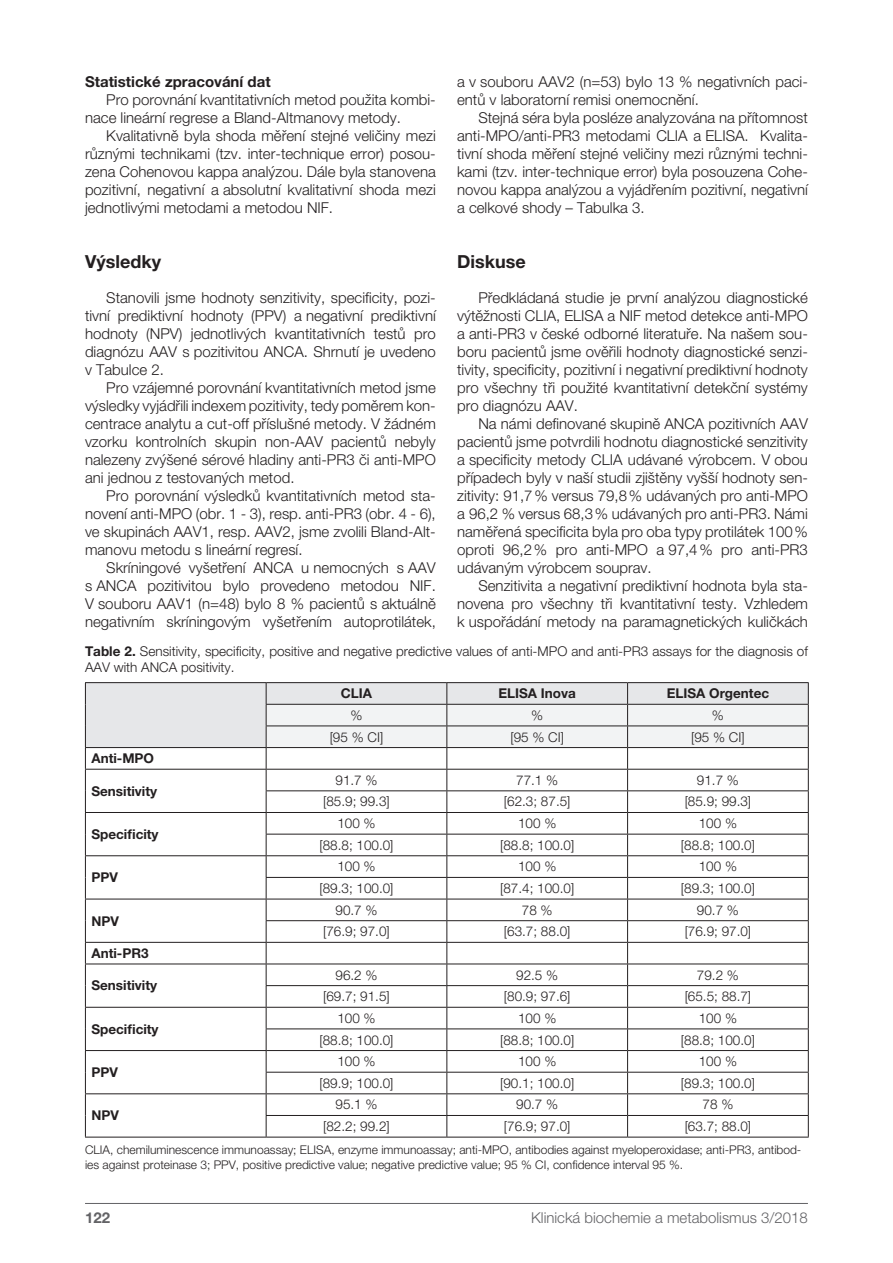
<style>
.page{position:relative;width:893px;height:1263px;background:#fff}
.page>*{position:absolute;margin:0;border:0;box-sizing:border-box;transform-origin:0 0}
.t1{font:700 18px "Helvetica Neue CE";color:#231f20}
.t2{font:300 15px/18px "Helvetica Neue CE";color:#231f20;text-align:justify}
.t3{font:300 15px "Helvetica Neue CE";color:#636366}
.t4{font:700 15px "Helvetica Neue CE";color:#231f20}
.t5{font:700 15px "Helvetica Neue CE";color:#636366}
.t6{font:300 13.5px/16.2px "Helvetica Neue CE";color:#231f20}
.t7{font:700 13.5px "Helvetica Neue CE";color:#231f20}
.t8{font:300 12px/14.4px "Helvetica Neue CE";color:#231f20}
.s1{font-weight:700}
</style>
<div class="page">
<hr style="left:85px;top:1203px;width:723px;height:1px;background:#636366">
<div style="left:86px;top:683px;width:180px;height:64px;background:#e6e7e9"></div>
<hr style="left:85px;top:682px;width:181px;height:1px;background:#231f20">
<hr style="left:266px;top:682px;width:181px;height:1px;background:#231f20">
<hr style="left:447px;top:682px;width:181px;height:1px;background:#231f20">
<hr style="left:628px;top:682px;width:181px;height:1px;background:#231f20">
<hr style="left:85px;top:747px;width:181px;height:1px;background:#231f20">
<hr style="left:85px;top:769px;width:181px;height:1px;background:#231f20">
<hr style="left:85px;top:812px;width:181px;height:1px;background:#231f20">
<hr style="left:85px;top:855px;width:181px;height:1px;background:#231f20">
<hr style="left:85px;top:899px;width:181px;height:1px;background:#231f20">
<hr style="left:85px;top:942px;width:181px;height:1px;background:#231f20">
<hr style="left:85px;top:963px;width:181px;height:1px;background:#231f20">
<hr style="left:85px;top:1007px;width:181px;height:1px;background:#231f20">
<hr style="left:85px;top:1050px;width:181px;height:1px;background:#231f20">
<hr style="left:85px;top:1093px;width:181px;height:1px;background:#231f20">
<svg style="left:85px;top:683px;width:1px;height:454px"></svg>
<svg style="left:266px;top:683px;width:543px;height:454px"></svg>
<hr style="left:85px;top:1137px;width:181px;height:1px;background:#231f20">
<hr style="left:266px;top:1137px;width:181px;height:1px;background:#231f20">
<hr style="left:447px;top:1137px;width:181px;height:1px;background:#231f20">
<hr style="left:628px;top:1137px;width:181px;height:1px;background:#231f20">
<p class="t4" style="left:85px;top:73px;width:187px">Statistické zpracování dat</p>
<p class="t2" style="left:85px;top:91px;width:352px;text-indent:21px">Pro porovnání kvantitativních metod použita kombi&shy;nace lineární regrese a Bland-Altmanovy metody.</p>
<p class="t2" style="left:85px;top:127px;width:352px;text-indent:21px">Kvalitativně byla shoda měření stejné veličiny mezi různými technikami (tzv. inter-technique error) posou&shy;zena Cohenovou kappa analýzou. Dále byla stanovena pozitivní, negativní a absolutní kvalitativní shoda mezi jednotlivými metodami a metodou NIF.</p>
<p class="t1" style="left:85px;top:251px;width:77px">Výsledky</p>
<p class="t2" style="left:85px;top:288px;width:352px;text-indent:21px">Stanovili jsme hodnoty senzitivity, specificity, pozi&shy;tivní prediktivní hodnoty (PPV) a negativní prediktivní hodnoty (NPV) jednotlivých kvantitativních testů pro diagnózu AAV s pozitivitou ANCA. Shrnutí je uvedeno v Tabulce 2.</p>
<p class="t2" style="left:85px;top:378px;width:352px;text-indent:21px">Pro vzájemné porovnání kvantitativních metod jsme výsledky vyjádřili indexem pozitivity, tedy poměrem kon&shy;centrace analytu a cut-off příslušné metody. V žádném vzorku kontrolních skupin non-AAV pacientů nebyly nalezeny zvýšené sérové hladiny anti-PR3 či anti-MPO ani jednou z testovaných metod.</p>
<p class="t2" style="left:85px;top:486px;width:352px;text-indent:21px">Pro porovnání výsledků kvantitativních metod sta&shy;novení anti-MPO (obr. 1 - 3), resp. anti-PR3 (obr. 4 - 6), ve skupinách AAV1, resp. AAV2, jsme zvolili Bland-Alt&shy;manovu metodu s lineární regresí.</p>
<p class="t2" style="left:85px;top:558px;width:352px;text-indent:21px">Skríningové vyšetření ANCA u nemocných s AAV s ANCA pozitivitou bylo provedeno metodou NIF.<br>V souboru AAV1 (n=48) bylo 8 % pacientů s aktuálně negativním skríningovým vyšetřením autoprotilátek,</p>
<p class="t2" style="left:457px;top:73px;width:352px">a v souboru AAV2 (n=53) bylo 13 % negativních paci&shy;entů v laboratorní remisi onemocnění.</p>
<p class="t2" style="left:457px;top:109px;width:352px;text-indent:21px">Stejná séra byla posléze analyzována na přítomnost anti-MPO/anti-PR3 metodami CLIA a ELISA. Kvalita&shy;tivní shoda měření stejné veličiny mezi různými techni&shy;kami (tzv. inter-technique error) byla posouzena Cohe&shy;novou kappa analýzou a vyjádřením pozitivní, negativní a celkové shody – Tabulka 3.</p>
<p class="t1" style="left:457px;top:251px;width:70px">Diskuse</p>
<p class="t2" style="left:457px;top:288px;width:352px;text-indent:21px">Předkládaná studie je první analýzou diagnostické výtěžnosti CLIA, ELISA a NIF metod detekce anti-MPO a anti-PR3 v české odborné literatuře. Na našem sou&shy;boru pacientů jsme ověřili hodnoty diagnostické senzi&shy;tivity, specificity, pozitivní i negativní prediktivní hodnoty pro všechny tři použité kvantitativní detekční systémy pro diagnózu AAV.</p>
<p class="t2" style="left:457px;top:414px;width:352px;text-indent:21px">Na námi definované skupině ANCA pozitivních AAV pacientů jsme potvrdili hodnotu diagnostické senzitivity a specificity metody CLIA udávané výrobcem. V obou případech byly v naší studii zjištěny vyšší hodnoty sen&shy;zitivity: 91,7% versus 79,8% udávaných pro anti-MPO a 96,2 % versus 68,3% udávaných pro anti-PR3. Námi naměřená specificita byla pro oba typy protilátek 100% oproti 96,2% pro anti-MPO a 97,4% pro anti-PR3 udávaným výrobcem souprav.</p>
<p class="t2" style="left:457px;top:576px;width:352px;text-indent:21px">Senzitivita a negativní prediktivní hodnota byla sta&shy;novena pro všechny tři kvantitativní testy. Vzhledem k uspořádání metody na paramagnetických kuličkách</p>
<p class="t6" style="left:85px;top:643px;width:724px"><span class="s1">Table 2.</span> Sensitivity, specificity, positive and negative predictive values of anti-MPO and anti-PR3 assays for the diagnosis of<br>AAV with ANCA positivity.</p>
<p class="t7" style="left:341px;top:686px;width:33px">CLIA</p>
<p class="t7" style="left:498px;top:686px;width:79px">ELISA Inova</p>
<p class="t7" style="left:667px;top:686px;width:104px">ELISA Orgentec</p>
<p class="t6" style="left:350px;top:707px;width:14px">%</p>
<p class="t6" style="left:531px;top:707px;width:14px">%</p>
<p class="t6" style="left:712px;top:707px;width:14px">%</p>
<p class="t6" style="left:330px;top:729px;width:55px">[95 % CI]</p>
<p class="t6" style="left:510px;top:729px;width:55px">[95 % CI]</p>
<p class="t6" style="left:691px;top:729px;width:55px">[95 % CI]</p>
<p class="t7" style="left:91px;top:751px;width:64px">Anti-MPO</p>
<p class="t7" style="left:91px;top:783px;width:67px">Sensitivity</p>
<p class="t6" style="left:335px;top:772px;width:44px">91.7 %</p>
<p class="t6" style="left:516px;top:772px;width:44px">77.1 %</p>
<p class="t6" style="left:697px;top:772px;width:44px">91.7 %</p>
<p class="t6" style="left:323px;top:794px;width:68px">[85.9; 99.3]</p>
<p class="t6" style="left:504px;top:794px;width:68px">[62.3; 87.5]</p>
<p class="t6" style="left:685px;top:794px;width:68px">[85.9; 99.3]</p>
<p class="t7" style="left:91px;top:826px;width:69px">Specificity</p>
<p class="t7" style="left:91px;top:870px;width:28px">PPV</p>
<p class="t7" style="left:91px;top:913px;width:29px">NPV</p>
<p class="t7" style="left:91px;top:945px;width:59px">Anti-PR3</p>
<p class="t7" style="left:91px;top:978px;width:67px">Sensitivity</p>
<p class="t7" style="left:91px;top:1021px;width:69px">Specificity</p>
<p class="t7" style="left:91px;top:1064px;width:28px">PPV</p>
<p class="t6" style="left:337px;top:815px;width:40px">100 %</p>
<p class="t6" style="left:518px;top:815px;width:40px">100 %</p>
<p class="t6" style="left:699px;top:815px;width:40px">100 %</p>
<p class="t6" style="left:319px;top:837px;width:76px">[88.8; 100.0]</p>
<p class="t6" style="left:500px;top:837px;width:76px">[88.8; 100.0]</p>
<p class="t6" style="left:681px;top:837px;width:76px">[88.8; 100.0]</p>
<p class="t6" style="left:337px;top:859px;width:40px">100 %</p>
<p class="t6" style="left:518px;top:859px;width:40px">100 %</p>
<p class="t6" style="left:699px;top:859px;width:40px">100 %</p>
<p class="t6" style="left:319px;top:880px;width:76px">[89.3; 100.0]</p>
<p class="t6" style="left:500px;top:880px;width:76px">[87.4; 100.0]</p>
<p class="t6" style="left:681px;top:880px;width:76px">[89.3; 100.0]</p>
<p class="t6" style="left:335px;top:902px;width:44px">90.7 %</p>
<p class="t6" style="left:522px;top:902px;width:32px">78 %</p>
<p class="t6" style="left:697px;top:902px;width:44px">90.7 %</p>
<p class="t6" style="left:323px;top:923px;width:68px">[76.9; 97.0]</p>
<p class="t6" style="left:504px;top:923px;width:68px">[63.7; 88.0]</p>
<p class="t6" style="left:685px;top:923px;width:68px">[76.9; 97.0]</p>
<p class="t6" style="left:335px;top:967px;width:44px">96.2 %</p>
<p class="t6" style="left:516px;top:967px;width:44px">92.5 %</p>
<p class="t6" style="left:697px;top:967px;width:44px">79.2 %</p>
<p class="t6" style="left:323px;top:988px;width:68px">[69.7; 91.5]</p>
<p class="t6" style="left:504px;top:988px;width:68px">[80.9; 97.6]</p>
<p class="t6" style="left:685px;top:988px;width:68px">[65.5; 88.7]</p>
<p class="t6" style="left:337px;top:1010px;width:40px">100 %</p>
<p class="t6" style="left:518px;top:1010px;width:40px">100 %</p>
<p class="t6" style="left:699px;top:1010px;width:40px">100 %</p>
<p class="t6" style="left:319px;top:1032px;width:76px">[88.8; 100.0]</p>
<p class="t6" style="left:500px;top:1032px;width:76px">[88.8; 100.0]</p>
<p class="t6" style="left:681px;top:1032px;width:76px">[88.8; 100.0]</p>
<p class="t6" style="left:337px;top:1053px;width:40px">100 %</p>
<p class="t6" style="left:518px;top:1053px;width:40px">100 %</p>
<p class="t6" style="left:699px;top:1053px;width:40px">100 %</p>
<p class="t6" style="left:319px;top:1075px;width:76px">[89.9; 100.0]</p>
<p class="t6" style="left:500px;top:1075px;width:76px">[90.1; 100.0]</p>
<p class="t6" style="left:681px;top:1075px;width:76px">[89.3; 100.0]</p>
<p class="t6" style="left:335px;top:1097px;width:44px">95.1 %</p>
<p class="t6" style="left:516px;top:1097px;width:44px">90.7 %</p>
<p class="t6" style="left:703px;top:1097px;width:32px">78 %</p>
<p class="t6" style="left:323px;top:1118px;width:68px">[82.2; 99.2]</p>
<p class="t6" style="left:504px;top:1118px;width:68px">[76.9; 97.0]</p>
<p class="t6" style="left:685px;top:1118px;width:68px">[63.7; 88.0]</p>
<p class="t8" style="left:85px;top:1143px;width:718px">CLIA, chemiluminescence immunoassay; ELISA, enzyme immunoassay; anti-MPO, antibodies against myeloperoxidase; anti-PR3, antibod&shy;ies against proteinase 3; PPV, positive predictive value; negative predictive value; 95 % CI, confidence interval 95 %.</p>
<p class="t7" style="left:91px;top:1108px;width:29px">NPV</p>
<p class="t5" style="left:85px;top:1209px;width:27px">122</p>
<p class="t3" style="left:531px;top:1209px;width:278px">Klinická biochemie a metabolismus 3/2018</p>
</div>
